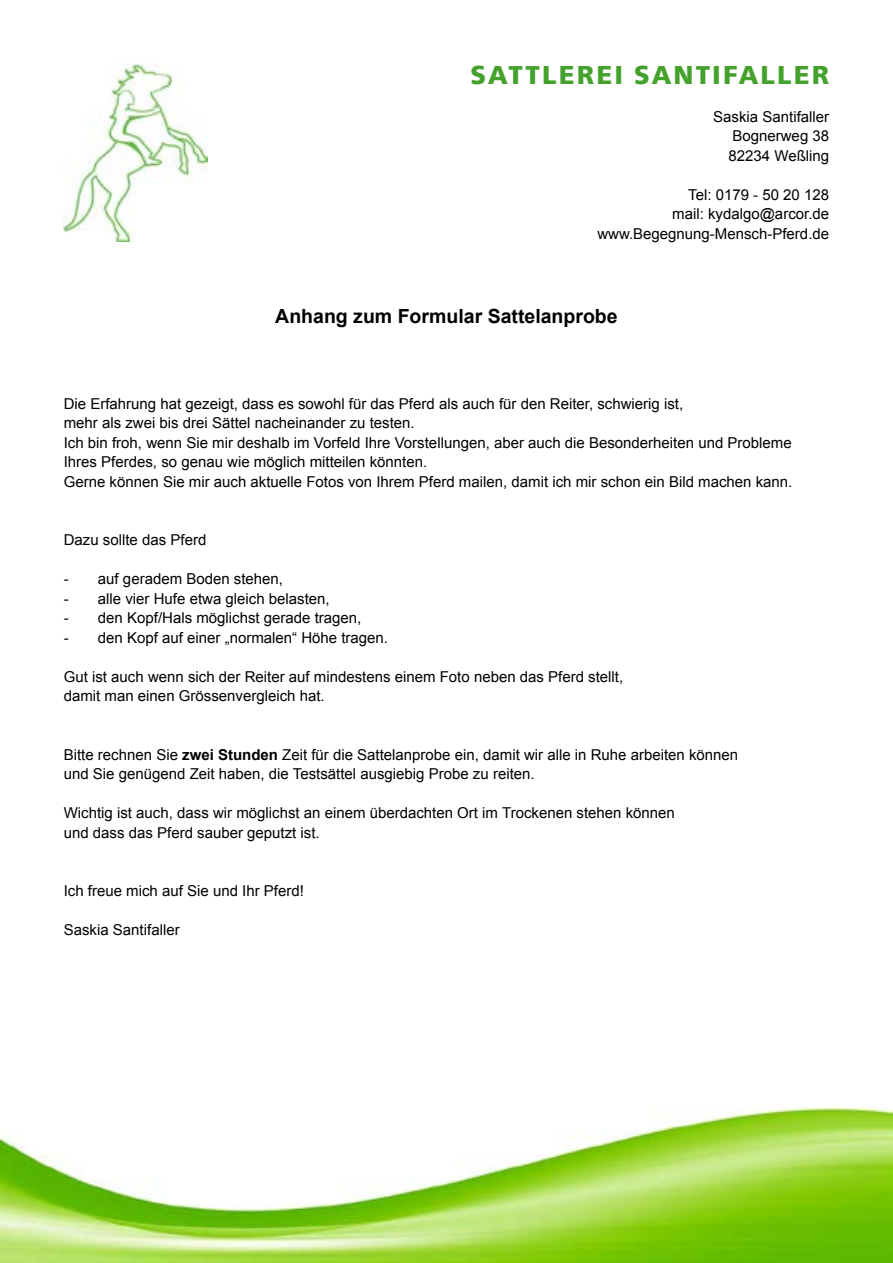
<style>
.page{position:relative;width:893px;height:1263px;background:#fff}
.page>*{position:absolute;margin:0;border:0;box-sizing:border-box;transform-origin:0 0}
.t1{font:700 27px "Front Page";letter-spacing:.08em;color:#44a12b}
.t2{font:700 19.5px "Arial";color:#000}
.t3{font:15px/19.5px "Arial";color:#000}
.s1{font-weight:700}
</style>
<div class="page">
<img style="left:0;top:1107px;width:893px;height:156px">
<img style="left:64px;top:64px;width:143px;height:177px">
<h1 class="t1" style="left:471px;top:59px;width:360px">SATTLEREI SANTIFALLER</h1>
<p class="t3" style="left:729px;top:107px;width:102px;text-align:justify;text-indent:-15px">Saskia Santifaller Bognerweg 38<br>82234 Weßling</p>
<p class="t3" style="left:597px;top:185px;width:233px;text-align:right">Tel: 0179 - 50 20 128<br>mail: kydalgo@arcor.de www.Begegnung-Mensch-Pferd.de</p>
<h2 class="t2" style="left:275px;top:303px;width:344px">Anhang zum Formular Sattelanprobe</h2>
<p class="t3" style="left:64px;top:394px;width:730px">Die Erfahrung hat gezeigt, dass es sowohl für das Pferd als auch für den Reiter, schwierig ist,<br>mehr als zwei bis drei Sättel nacheinander zu testen.<br>Ich bin froh, wenn Sie mir deshalb im Vorfeld Ihre Vorstellungen, aber auch die Besonderheiten und Probleme Ihres Pferdes, so genau wie möglich mitteilen könnten.<br>Gerne können Sie mir auch aktuelle Fotos von Ihrem Pferd mailen, damit ich mir schon ein Bild machen kann.</p>
<p class="t3" style="left:64px;top:530px;width:144px">Dazu sollte das Pferd</p>
<p class="t3" style="left:64px;top:569px;width:221px">- auf geradem Boden stehen,</p>
<p class="t3" style="left:64px;top:589px;width:267px">- alle vier Hufe etwa gleich belasten,</p>
<p class="t3" style="left:64px;top:608px;width:299px">- den Kopf/Hals möglichst gerade tragen,</p>
<p class="t3" style="left:64px;top:628px;width:326px">- den Kopf auf einer „normalen“ Höhe tragen.</p>
<p class="t3" style="left:64px;top:667px;width:561px">Gut ist auch wenn sich der Reiter auf mindestens einem Foto neben das Pferd stellt, damit man einen Grössenvergleich hat.</p>
<p class="t3" style="left:64px;top:745px;width:676px">Bitte rechnen Sie <span class="s1">zwei Stunden</span> Zeit für die Sattelanprobe ein, damit wir alle in Ruhe arbeiten können und Sie genügend Zeit haben, die Testsättel ausgiebig Probe zu reiten.</p>
<p class="t3" style="left:64px;top:803px;width:613px">Wichtig ist auch, dass wir möglichst an einem überdachten Ort im Trockenen stehen können und dass das Pferd sauber geputzt ist.</p>
<p class="t3" style="left:64px;top:881px;width:242px">Ich freue mich auf Sie und Ihr Pferd!</p>
<p class="t3" style="left:64px;top:920px;width:117px">Saskia Santifaller</p>
</div>
